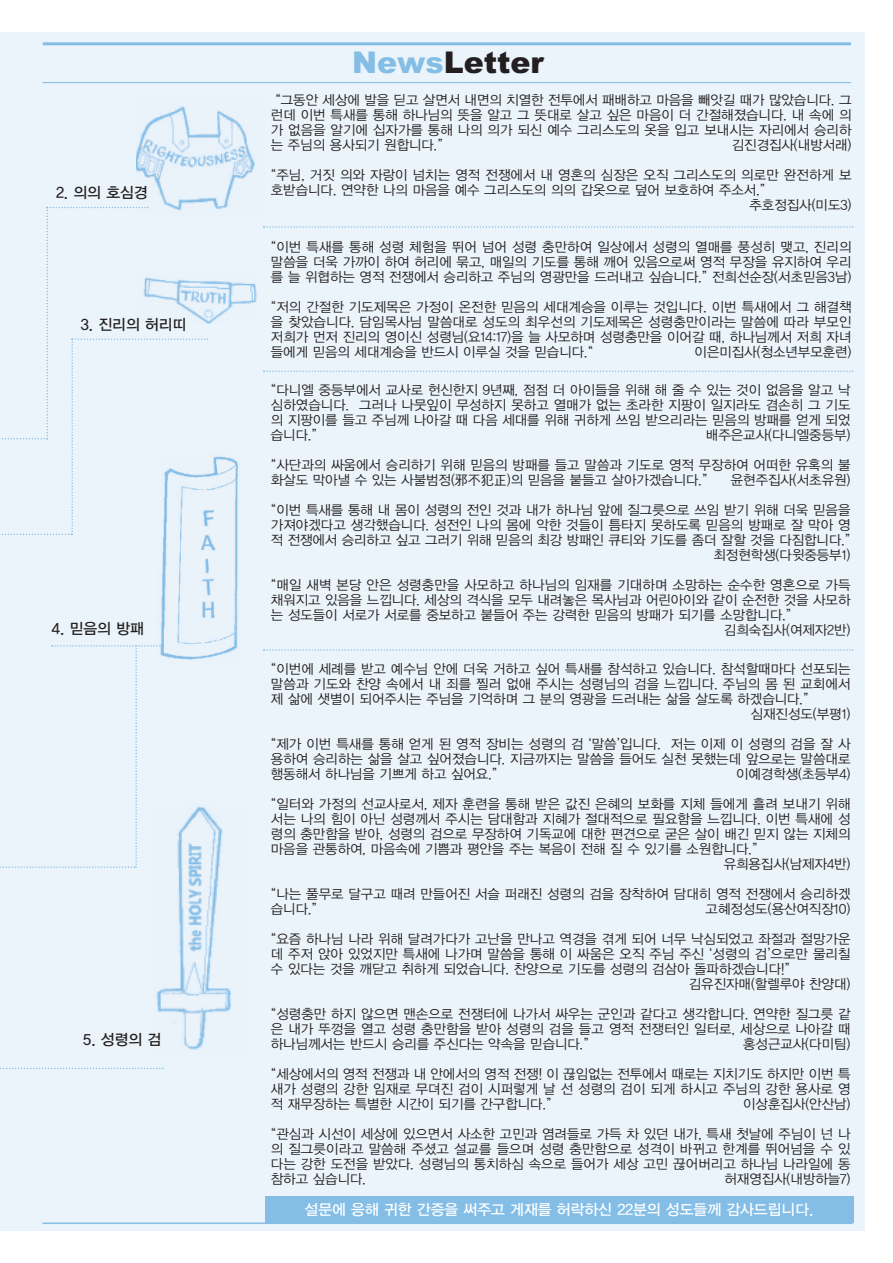
<style>
.page{position:relative;width:893px;height:1263px;background:#fff}
.page>*{position:absolute;margin:0;border:0;box-sizing:border-box;transform-origin:0 0}
.t1{font:900 30px "Arial";color:#231f20}
.t2{font:15px "YDVYGO Std 13";color:#fff}
.t3{font:15px "YDVYGO Std 13";color:#231f20}
.t4{font:13.5px/15px "YDVYGO Std 12";color:#231f20;text-align:justify}
.s1{color:#84bee7}
</style>
<div class="page">
<div style="left:0;top:33px;width:865px;height:1198px;background:#ebf4fa"></div>
<hr style="left:43px;top:42px;width:808px;height:3px;background:#84bee7">
<hr style="left:43px;top:82px;width:808px;height:1px;background:#84bee7">
<hr style="left:43px;top:1222px;width:810px;height:2px;background:#84bee7">
<img style="left:136px;top:106px;width:119px;height:103px">
<img style="left:208px;top:281px;width:48px;height:43px">
<img style="left:160px;top:456px;width:78px;height:204px">
<img style="left:156px;top:806px;width:75px;height:244px">
<svg style="left:0;top:1068px;width:164px;height:1px"></svg>
<svg style="left:263px;top:226px;width:590px;height:2px"></svg>
<svg style="left:263px;top:370px;width:590px;height:2px"></svg>
<svg style="left:263px;top:649px;width:590px;height:2px"></svg>
<svg style="left:1px;top:207px;width:207px;height:328px"></svg>
<svg style="left:0;top:645px;width:164px;height:223px"></svg>
<div style="left:265px;top:1196px;width:588px;height:27px;background:#84bee7"></div>
<p class="t3" style="left:56px;top:185px;width:93px">2. 의의 호심경</p>
<p class="t3" style="left:81px;top:317px;width:107px">3. 진리의 허리띠</p>
<p class="t3" style="left:52px;top:621px;width:93px">4. 믿음의 방패</p>
<p class="t3" style="left:83px;top:1032px;width:80px">5. 성령의 검</p>
<h1 class="t1" style="left:352px;top:45px;width:193px"><span class="s1">News</span>Letter</h1>
<p class="t4" style="left:271px;top:93px;width:582px;text-indent:4px">“그동안 세상에 발을 딛고 살면서 내면의 치열한 전투에서 패배하고 마음을 빼앗길 때가 많았습니다. 그 런데 이번 특새를 통해 하나님의 뜻을 알고 그 뜻대로 살고 싶은 마음이 더 간절해졌습니다. 내 속에 의 가 없음을 알기에 십자가를 통해 나의 의가 되신 예수 그리스도의 옷을 입고 보내시는 자리에서 승리하 는 주님의 용사되기 원합니다.”</p>
<p class="t4" style="left:732px;top:138px;width:121px">김진경집사(내방서래)</p>
<p class="t4" style="left:271px;top:168px;width:582px">“주님, 거짓 의와 자랑이 넘치는 영적 전쟁에서 내 영혼의 심장은 오직 그리스도의 의로만 완전하게 보</p>
<p class="t4" style="left:271px;top:183px;width:496px">호받습니다. 연약한 나의 마음을 예수 그리스도의 의의 갑옷으로 덮어 보호하여 주소서.”</p>
<p class="t4" style="left:749px;top:198px;width:103px">추호정집사(미도3)</p>
<p class="t4" style="left:271px;top:240px;width:582px">“이번 특새를 통해 성령 체험을 뛰어 넘어 성령 충만하여 일상에서 성령의 열매를 풍성히 맺고, 진리의 말씀을 더욱 가까이 하여 허리에 묶고, 매일의 기도를 통해 깨어 있음으로써 영적 무장을 유지하여 우리 를 늘 위협하는 영적 전쟁에서 승리하고 주님의 영광만을 드러내고 싶습니다.” 전희선순장(서초믿음3남)</p>
<p class="t4" style="left:271px;top:300px;width:582px">“저의 간절한 기도제목은 가정이 온전한 믿음의 세대계승을 이루는 것입니다. 이번 특새에서 그 해결책 을 찾았습니다. 담임목사님 말씀대로 성도의 최우선의 기도제목은 성령충만이라는 말씀에 따라 부모인 저희가 먼저 진리의 영이신 성령님(요14:17)을 늘 사모하며 성령충만을 이어갈 때, 하나님께서 저희 자녀 들에게 믿음의 세대계승을 반드시 이루실 것을 믿습니다.“</p>
<p class="t4" style="left:695px;top:345px;width:158px">이은미집사(청소년부모훈련)</p>
<p class="t4" style="left:271px;top:383px;width:581px">“다니엘 중등부에서 교사로 헌신한지 9년째, 점점 더 아이들을 위해 해 줄 수 있는 것이 없음을 알고 낙 심하였습니다. 그러나 나뭇잎이 무성하지 못하고 열매가 없는 초라한 지팡이 일지라도 겸손히 그 기도 의 지팡이를 들고 주님께 나아갈 때 다음 세대를 위해 귀하게 쓰임 받으리라는 믿음의 방패를 얻게 되었 습니다.”</p>
<p class="t4" style="left:706px;top:428px;width:146px">배주은교사(다니엘중등부)</p>
<p class="t4" style="left:271px;top:458px;width:581px">“사단과의 싸움에서 승리하기 위해 믿음의 방패를 들고 말씀과 기도로 영적 무장하여 어떠한 유혹의 불 화살도 막아낼 수 있는 사불범정(邪不犯正)의 믿음을 붙들고 살아가겠습니다.”</p>
<p class="t4" style="left:731px;top:473px;width:121px">윤현주집사(서초유원)</p>
<p class="t4" style="left:271px;top:503px;width:581px;text-align:right">“이번 특새를 통해 내 몸이 성령의 전인 것과 내가 하나님 앞에 질그릇으로 쓰임 받기 위해 더욱 믿음을 가져야겠다고 생각했습니다. 성전인 나의 몸에 악한 것들이 틈타지 못하도록 믿음의 방패로 잘 막아 영 적 전쟁에서 승리하고 싶고 그러기 위해 믿음의 최강 방패인 큐티와 기도를 좀더 잘할 것을 다짐합니다.” 최정현학생(다윗중등부1)</p>
<p class="t4" style="left:271px;top:578px;width:581px">“매일 새벽 본당 안은 성령충만을 사모하고 하나님의 임재를 기대하며 소망하는 순수한 영혼으로 가득</p>
<p class="t4" style="left:271px;top:593px;width:581px">채워지고 있음을 느낍니다. 세상의 격식을 모두 내려놓은 목사님과 어린아이와 같이 순전한 것을 사모하</p>
<p class="t4" style="left:271px;top:608px;width:522px">는 성도들이 서로가 서로를 중보하고 붙들어 주는 강력한 믿음의 방패가 되기를 소망합니다.”</p>
<p class="t4" style="left:724px;top:623px;width:128px">김희숙집사(여제자2반)</p>
<p class="t4" style="left:271px;top:662px;width:581px">“이번에 세례를 받고 예수님 안에 더욱 거하고 싶어 특새를 참석하고 있습니다. 참석할때마다 선포되는</p>
<p class="t4" style="left:271px;top:677px;width:581px">말씀과 기도와 찬양 속에서 내 죄를 찔러 없애 주시는 성령님의 검을 느낍니다. 주님의 몸 된 교회에서</p>
<p class="t4" style="left:271px;top:692px;width:539px">제 삶에 샛별이 되어주시는 주님을 기억하며 그 분의 영광을 드러내는 삶을 살도록 하겠습니다.”</p>
<p class="t4" style="left:751px;top:707px;width:101px">심재진성도(부평1)</p>
<p class="t4" style="left:271px;top:737px;width:581px">“제가 이번 특새를 통해 얻게 된 영적 장비는 성령의 검 ‘말씀’입니다. 저는 이제 이 성령의 검을 잘 사 용하여 승리하는 삶을 살고 싶어졌습니다. 지금까지는 말씀을 들어도 실천 못했는데 앞으로는 말씀대로 행동해서 하나님을 기쁘게 하고 싶어요.”</p>
<p class="t4" style="left:736px;top:767px;width:116px">이예경학생(초등부4)</p>
<p class="t4" style="left:271px;top:797px;width:581px">“일터와 가정의 선교사로서, 제자 훈련을 통해 받은 값진 은혜의 보화를 지체 들에게 흘려 보내기 위해</p>
<p class="t4" style="left:271px;top:812px;width:581px">서는 나의 힘이 아닌 성령께서 주시는 담대함과 지혜가 절대적으로 필요함을 느낍니다. 이번 특새에 성</p>
<p class="t4" style="left:271px;top:827px;width:581px">령의 충만함을 받아, 성령의 검으로 무장하여 기독교에 대한 편견으로 굳은 살이 배긴 믿지 않는 지체의</p>
<p class="t4" style="left:271px;top:842px;width:488px">마음을 관통하여, 마음속에 기쁨과 평안을 주는 복음이 전해 질 수 있기를 소원합니다.”</p>
<p class="t4" style="left:724px;top:857px;width:128px">유희용집사(남제자4반)</p>
<p class="t4" style="left:271px;top:887px;width:581px">“나는 풀무로 달구고 때려 만들어진 서슬 퍼래진 성령의 검을 장착하여 담대히 영적 전쟁에서 승리하겠 습니다.”</p>
<p class="t4" style="left:706px;top:902px;width:146px">고혜정성도(용산여직장10)</p>
<p class="t4" style="left:271px;top:932px;width:581px">“요즘 하나님 나라 위해 달려가다가 고난을 만나고 역경을 겪게 되어 너무 낙심되었고 좌절과 절망가운</p>
<p class="t4" style="left:271px;top:947px;width:581px">데 주저 앉아 있었지만 특새에 나가며 말씀을 통해 이 싸움은 오직 주님 주신 ‘성령의 검’으로만 물리칠</p>
<p class="t4" style="left:271px;top:962px;width:521px">수 있다는 것을 깨닫고 취하게 되었습니다. 찬양으로 기도를 성령의 검삼아 돌파하겠습니다!”</p>
<p class="t4" style="left:689px;top:977px;width:163px">김유진자매(할렐루야 찬양대)</p>
<p class="t4" style="left:271px;top:1007px;width:581px">“성령충만 하지 않으면 맨손으로 전쟁터에 나가서 싸우는 군인과 같다고 생각합니다. 연약한 질그릇 같 은 내가 뚜껑을 열고 성령 충만함을 받아 성령의 검을 들고 영적 전쟁터인 일터로, 세상으로 나아갈 때 하나님께서는 반드시 승리를 주신다는 약속을 믿습니다.”</p>
<p class="t4" style="left:743px;top:1037px;width:109px">홍성근교사(다미팀)</p>
<p class="t4" style="left:271px;top:1067px;width:581px">“세상에서의 영적 전쟁과 내 안에서의 영적 전쟁! 이 끊임없는 전투에서 때로는 지치기도 하지만 이번 특 새가 성령의 강한 임재로 무뎌진 검이 시퍼렇게 날 선 성령의 검이 되게 하시고 주님의 강한 용사로 영 적 재무장하는 특별한 시간이 되기를 간구합니다.”</p>
<p class="t4" style="left:743px;top:1097px;width:109px">이상훈집사(안산남)</p>
<p class="t4" style="left:271px;top:1127px;width:581px">“관심과 시선이 세상에 있으면서 사소한 고민과 염려들로 가득 차 있던 내가, 특새 첫날에 주님이 넌 나 의 질그릇이라고 말씀해 주셨고 설교를 들으며 성령 충만함으로 성격이 바뀌고 한계를 뛰어넘을 수 있 다는 강한 도전을 받았다. 성령님의 통치하심 속으로 들어가 세상 고민 끊어버리고 하나님 나라일에 동 참하고 싶습니다.</p>
<p class="t4" style="left:724px;top:1172px;width:127px">허재영집사(내방하늘7)</p>
<p class="t2" style="left:305px;top:1202px;width:510px">설문에 응해 귀한 간증을 써주고 게재를 허락하신 22분의 성도들께 감사드립니다.</p>
</div>
